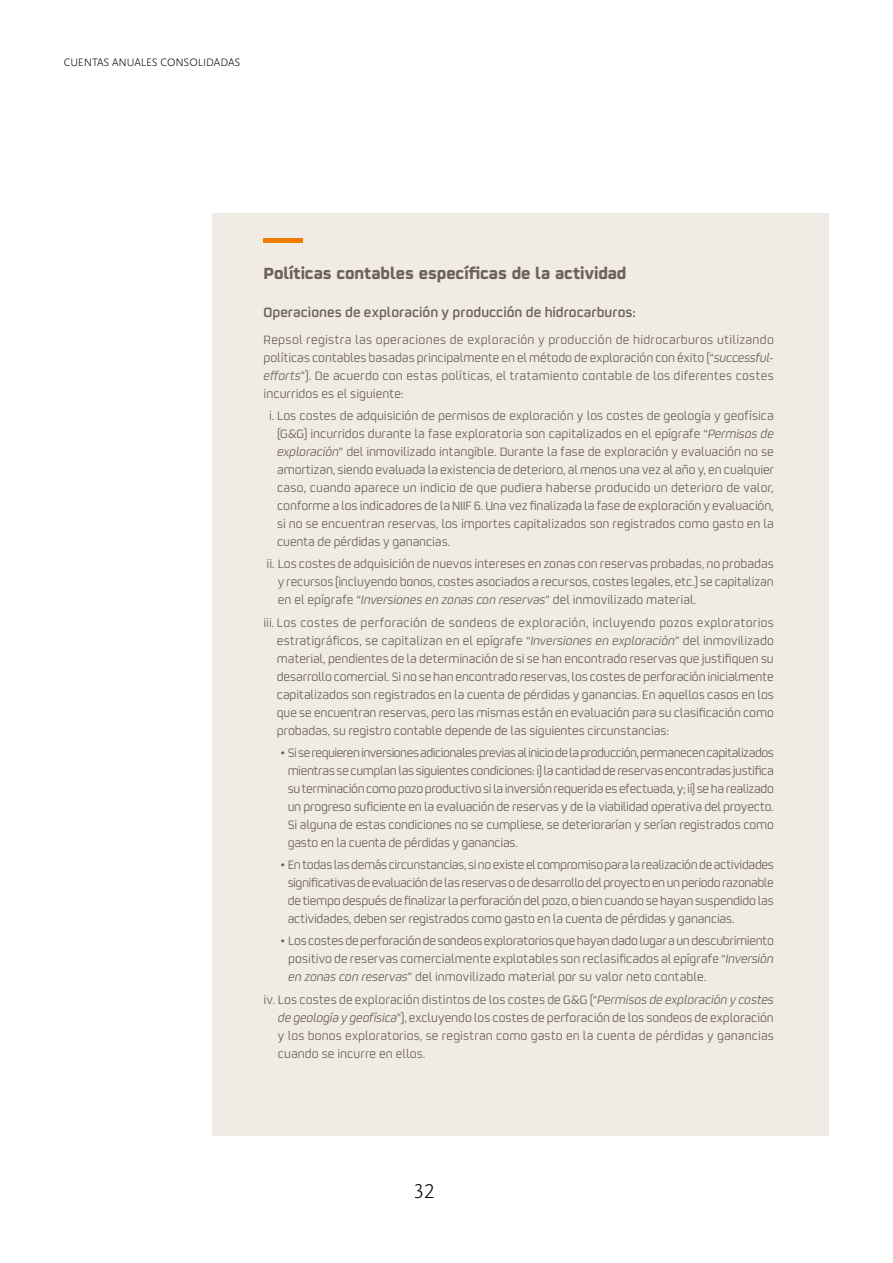
<style>
.page{position:relative;width:893px;height:1263px;background:#fff}
.page>*{position:absolute;margin:0;border:0;box-sizing:border-box;transform-origin:0 0}
.t1{font:300 21px "Scala Sans Pro";color:#000}
.t2{font:700 18px "Repsol";letter-spacing:-.005em;color:#6f615a}
.t3{font:600 15px "Repsol";color:#6f615a}
.t4{font:13.5px/18px "Repsol";letter-spacing:-.005em;color:#6f615a;text-align:justify}
.t5{font:300 11.25px "Scala Sans Pro";letter-spacing:-.01em;color:#000}
.s1{font-style:italic}
</style>
<div class="page">
<div style="left:213px;top:213px;width:616px;height:922px;background:#f0ece5"></div>
<div style="left:264px;top:238px;width:39px;height:5px;background:#ef7d00"></div>
<p class="t5" style="left:64px;top:56px;width:178px">CUENTAS ANUALES CONSOLIDADAS</p>
<h2 class="t2" style="left:264px;top:258px;width:364px">Políticas contables específicas de la actividad</h2>
<p class="t3" style="left:264px;top:301px;width:374px">Operaciones de exploración y producción de hidrocarburos:</p>
<p class="t4" style="left:264px;top:330px;width:512px">Repsol registra las operaciones de exploración y producción de hidrocarburos utilizando políticas contables basadas principalmente en el método de exploración con éxito (“<span class="s1">successful&shy;efforts</span>”). De acuerdo con estas políticas, el tratamiento contable de los diferentes costes incurridos es el siguiente:</p>
<p class="t4" style="left:277px;top:406px;width:498px;text-indent:-8px">i. Los costes de adquisición de permisos de exploración y los costes de geología y geofísica (G&amp;G) incurridos durante la fase exploratoria son capitalizados en el epígrafe “<span class="s1">Permisos de exploración</span>” del inmovilizado intangible. Durante la fase de exploración y evaluación no se amortizan, siendo evaluada la existencia de deterioro, al menos una vez al año y, en cualquier caso, cuando aparece un indicio de que pudiera haberse producido un deterioro de valor, conforme a los indicadores de la NIIF 6. Una vez finalizada la fase de exploración y evaluación, si no se encuentran reservas, los importes capitalizados son registrados como gasto en la cuenta de pérdidas y ganancias.</p>
<p class="t4" style="left:278px;top:554px;width:498px;text-indent:-11px">ii. Los costes de adquisición de nuevos intereses en zonas con reservas probadas, no probadas y recursos (incluyendo bonos, costes asociados a recursos, costes legales, etc.) se capitalizan en el epígrafe “<span class="s1">Inversiones en zonas con reservas</span>” del inmovilizado material.</p>
<p class="t4" style="left:277px;top:612px;width:499px;text-indent:-13px">iii. Los costes de perforación de sondeos de exploración, incluyendo pozos exploratorios estratigráficos, se capitalizan en el epígrafe “<span class="s1">Inversiones en exploración</span>” del inmovilizado material, pendientes de la determinación de si se han encontrado reservas que justifiquen su desarrollo comercial. Si no se han encontrado reservas, los costes de perforación inicialmente capitalizados son registrados en la cuenta de pérdidas y ganancias. En aquellos casos en los que se encuentran reservas, pero las mismas están en evaluación para su clasificación como probadas, su registro contable depende de las siguientes circunstancias:</p>
<p class="t4" style="left:288px;top:743px;width:488px;text-indent:-7px">• Si se requieren inversiones adicionales previas al inicio de la producción, permanecen capitalizados mientras se cumplan las siguientes condiciones: i) la cantidad de reservas encontradas justifica su terminación como pozo productivo si la inversión requerida es efectuada, y; ii) se ha realizado un progreso suficiente en la evaluación de reservas y de la viabilidad operativa del proyecto.<br>Si alguna de estas condiciones no se cumpliese, se deteriorarían y serían registrados como gasto en la cuenta de pérdidas y ganancias.</p>
<p class="t4" style="left:288px;top:855px;width:488px;text-indent:-7px">• En todas las demás circunstancias, si no existe el compromiso para la realización de actividades significativas de evaluación de las reservas o de desarrollo del proyecto en un periodo razonable de tiempo después de finalizar la perforación del pozo, o bien cuando se hayan suspendido las actividades, deben ser registrados como gasto en la cuenta de pérdidas y ganancias.</p>
<p class="t4" style="left:288px;top:931px;width:487px;text-indent:-8px">• Los costes de perforación de sondeos exploratorios que hayan dado lugar a un descubrimiento positivo de reservas comercialmente explotables son reclasificados al epígrafe “<span class="s1">Inversión en zonas con reservas</span>” del inmovilizado material por su valor neto contable.</p>
<p class="t4" style="left:278px;top:989px;width:497px;text-indent:-14px">iv. Los costes de exploración distintos de los costes de G&amp;G (“<span class="s1">Permisos de exploración y costes de geología y geofísica</span>”), excluyendo los costes de perforación de los sondeos de exploración y los bonos exploratorios, se registran como gasto en la cuenta de pérdidas y ganancias cuando se incurre en ellos.</p>
<h1 class="t1" style="left:414px;top:1179px;width:22px">32</h1>
</div>
